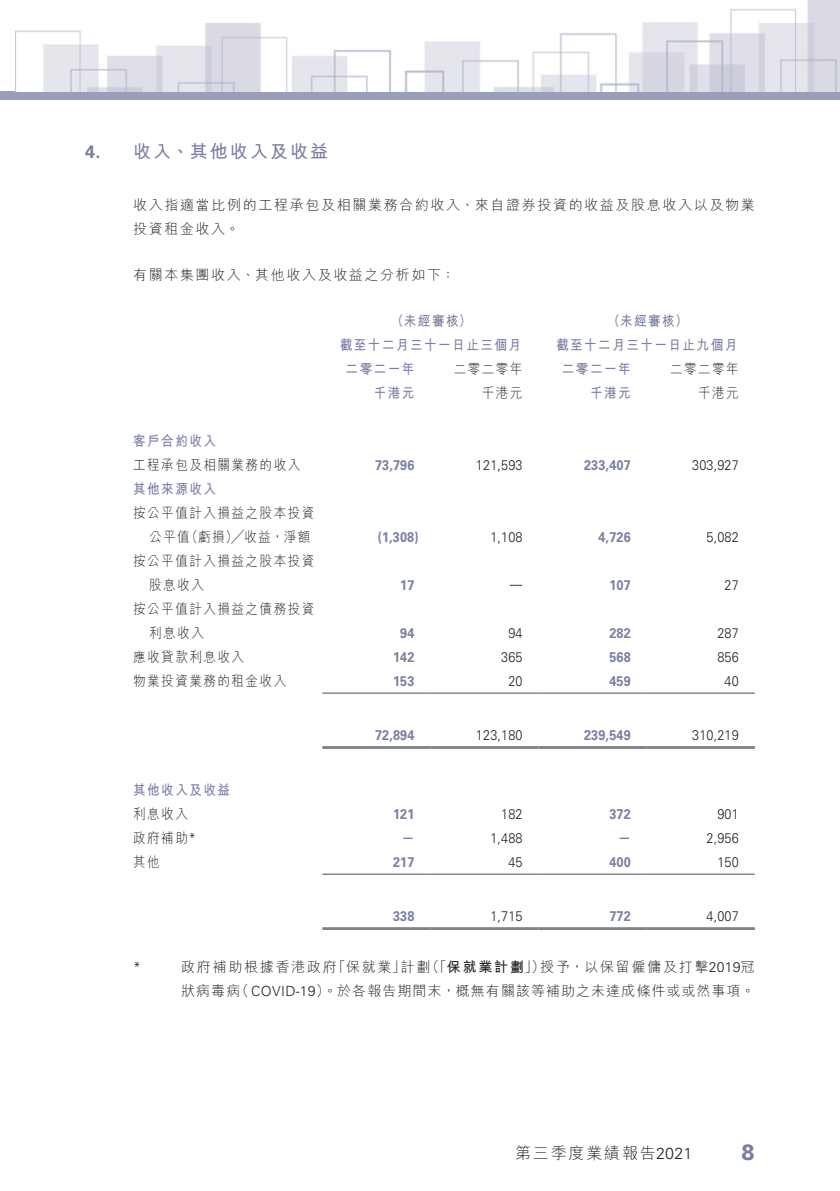
<style>
.page{position:relative;width:840px;height:1191px;background:#fff}
.page>*{position:absolute;margin:0;border:0;box-sizing:border-box;transform-origin:0 0}
.t1{font:900 22px "Univers LT Std";color:#797fa3;scale:.9 1}
._17_H1__Note{font:700 18px "M Hei HK";letter-spacing:.115em;color:#797fa3}
._17_H1__Note-2{font:700 18px "Univers LT Std";color:#797fa3}
.t2{font:300 16px "M Hei HK";letter-spacing:.115em;color:#231f20}
._29_Table_Stub__Note{font:300 14px "M Hei HK";letter-spacing:.115em;color:#231f20;scale:.9 1}
._02_Note_Text{font:300 14px "Univers LT Std";letter-spacing:.015em;color:#231f20;scale:.9 1}
._02_Note_Text-2{font:700 14px "Univers LT Std";letter-spacing:.015em;color:#797fa3;scale:.9 1}
._26___P2__Note{font:300 14px/24px "M Hei HK";letter-spacing:.115em;color:#231f20}
._02_Note_Text-3{font:700 14px "M Hei HK";letter-spacing:.115em;color:#797fa3;scale:.9 1}
._22____IN2__Note{font:300 14px "M Hei HK";letter-spacing:.075em;color:#231f20}
._22____IN2__Note-2{font:300 14px "M Hei HK";letter-spacing:.125em;color:#231f20}
._29_Table_Stub__Note-2{font:700 14px "M Hei HK";letter-spacing:.115em;color:#797fa3;scale:.9 1}
._02_Note_Text-4{font:300 14px "M Hei HK";letter-spacing:.115em;color:#231f20;scale:.9 1}
._22____IN2__Note-3{font:700 14px "M Hei HK";letter-spacing:.125em;color:#231f20}
._22____IN2__Note-4{font:300 14px "Univers LT Std";color:#231f20}
.s1{font-family:"Univers LT Std"}
.s2{font-weight:300}
</style>
<div class="page">
<div style="left:0;top:91px;width:839px;height:8px;background:#9b9eb9"></div>
<img style="left:15px;top:0;width:824px;height:91px">
<hr style="left:322px;top:692px;width:108px;height:2px;background:#808285">
<hr style="left:430px;top:692px;width:108px;height:2px;background:#808285">
<hr style="left:538px;top:692px;width:108px;height:2px;background:#808285">
<hr style="left:646px;top:692px;width:108px;height:2px;background:#808285">
<hr style="left:322px;top:746px;width:108px;height:3px;background:#808285">
<hr style="left:430px;top:746px;width:108px;height:3px;background:#808285">
<hr style="left:538px;top:746px;width:108px;height:3px;background:#808285">
<hr style="left:646px;top:746px;width:108px;height:3px;background:#808285">
<hr style="left:322px;top:873px;width:108px;height:2px;background:#808285">
<hr style="left:430px;top:873px;width:108px;height:2px;background:#808285">
<hr style="left:538px;top:873px;width:108px;height:2px;background:#808285">
<hr style="left:646px;top:873px;width:108px;height:2px;background:#808285">
<hr style="left:322px;top:927px;width:108px;height:3px;background:#808285">
<hr style="left:430px;top:927px;width:108px;height:3px;background:#808285">
<hr style="left:538px;top:927px;width:108px;height:3px;background:#808285">
<hr style="left:646px;top:927px;width:108px;height:3px;background:#808285">
<p class="_17_H1__Note-2" style="left:85px;top:141px;width:17px">4.</p>
<p class="_17_H1__Note" style="left:133px;top:138px;width:196px">收入、其他收入及收益</p>
<p class="_26___P2__Note" style="left:133px;top:192px;width:623px">收入指適當比例的工程承包及相關業務合約收入、來自證券投資的收益及股息收入以及物業投資租金收入。</p>
<p class="_26___P2__Note" style="left:133px;top:262px;width:323px">有關本集團收入、其他收入及收益之分析如下：</p>
<p class="_02_Note_Text-3" style="left:607px;top:310px;width:91px">（未經審核(</p>
<p class="_02_Note_Text-3" style="left:391px;top:310px;width:91px">（未經審核）</p>
<p class="_02_Note_Text-3" style="left:340px;top:334px;width:203px">截至十二月三十一日止三個月</p>
<p class="_02_Note_Text-3" style="left:556px;top:334px;width:203px">截至十二月三十一日止九個月</p>
<p class="_02_Note_Text-3" style="left:345px;top:358px;width:78px">二零二一年</p>
<p class="_02_Note_Text-4" style="left:453px;top:359px;width:78px">二零二零年</p>
<p class="_02_Note_Text-3" style="left:561px;top:358px;width:78px">二零二一年</p>
<p class="_02_Note_Text-4" style="left:669px;top:359px;width:78px">二零二零年</p>
<p class="_02_Note_Text-3" style="left:373px;top:382px;width:47px">千港元</p>
<p class="_02_Note_Text-4" style="left:481px;top:383px;width:47px">千港元</p>
<p class="_02_Note_Text-3" style="left:589px;top:382px;width:47px">千港元</p>
<p class="_02_Note_Text-4" style="left:697px;top:383px;width:47px">千港元</p>
<p class="_29_Table_Stub__Note-2" style="left:133px;top:430px;width:93px">客戶合約收入</p>
<p class="_29_Table_Stub__Note" style="left:133px;top:455px;width:187px">工程承包及相關業務的收入</p>
<p class="_29_Table_Stub__Note-2" style="left:133px;top:478px;width:93px">其他來源收入</p>
<p class="_29_Table_Stub__Note" style="left:133px;top:503px;width:203px">按公平值計入損益之股本投資</p>
<p class="_02_Note_Text-2" style="left:375px;top:457px;width:45px">73,796</p>
<p class="_02_Note_Text" style="left:475px;top:456px;width:53px">121,593</p>
<p class="_02_Note_Text-2" style="left:583px;top:457px;width:53px">233,407</p>
<p class="_02_Note_Text" style="left:691px;top:456px;width:53px">303,927</p>
<p class="_29_Table_Stub__Note" style="left:185px;top:527px;width:140px">（虧損）╱收益，淨額</p>
<p class="_29_Table_Stub__Note" style="left:149px;top:527px;width:47px">公平值</p>
<p class="_29_Table_Stub__Note" style="left:133px;top:551px;width:203px">按公平值計入損益之股本投資</p>
<p class="_02_Note_Text-2" style="left:377px;top:529px;width:47px">)1,308(</p>
<p class="_02_Note_Text" style="left:490px;top:528px;width:37px">1,108</p>
<p class="_02_Note_Text-2" style="left:598px;top:529px;width:37px">4,726</p>
<p class="_02_Note_Text" style="left:706px;top:528px;width:37px">5,082</p>
<p class="_29_Table_Stub__Note" style="left:149px;top:575px;width:62px">股息收入</p>
<p class="_29_Table_Stub__Note" style="left:133px;top:599px;width:203px">按公平值計入損益之債務投資</p>
<p class="_02_Note_Text-2" style="left:400px;top:577px;width:17px">17</p>
<p class="_02_Note_Text" style="left:509px;top:575px;width:16px">—</p>
<p class="_02_Note_Text-2" style="left:609px;top:577px;width:25px">107</p>
<p class="_02_Note_Text" style="left:724px;top:576px;width:17px">27</p>
<p class="_29_Table_Stub__Note" style="left:149px;top:623px;width:62px">利息收入</p>
<p class="_02_Note_Text-2" style="left:400px;top:625px;width:17px">94</p>
<p class="_02_Note_Text" style="left:508px;top:624px;width:17px">94</p>
<p class="_02_Note_Text-2" style="left:609px;top:625px;width:25px">282</p>
<p class="_02_Note_Text" style="left:717px;top:624px;width:25px">287</p>
<p class="_29_Table_Stub__Note" style="left:133px;top:647px;width:125px">應收貸款利息收入</p>
<p class="_02_Note_Text-2" style="left:393px;top:649px;width:25px">142</p>
<p class="_02_Note_Text" style="left:501px;top:648px;width:25px">365</p>
<p class="_02_Note_Text-2" style="left:609px;top:649px;width:25px">568</p>
<p class="_02_Note_Text" style="left:717px;top:648px;width:25px">856</p>
<p class="_29_Table_Stub__Note" style="left:133px;top:671px;width:171px">物業投資業務的租金收入</p>
<p class="_02_Note_Text-2" style="left:393px;top:673px;width:25px">153</p>
<p class="_02_Note_Text" style="left:508px;top:672px;width:17px">20</p>
<p class="_02_Note_Text-2" style="left:609px;top:673px;width:25px">459</p>
<p class="_02_Note_Text" style="left:724px;top:672px;width:17px">40</p>
<p class="_02_Note_Text-2" style="left:375px;top:727px;width:45px">72,894</p>
<p class="_02_Note_Text" style="left:475px;top:726px;width:53px">123,180</p>
<p class="_02_Note_Text-2" style="left:583px;top:727px;width:53px">239,549</p>
<p class="_02_Note_Text" style="left:691px;top:726px;width:53px">310,219</p>
<p class="_29_Table_Stub__Note-2" style="left:133px;top:780px;width:109px">其他收入及收益</p>
<p class="_29_Table_Stub__Note" style="left:133px;top:804px;width:62px">利息收入</p>
<p class="_02_Note_Text-2" style="left:393px;top:806px;width:25px">121</p>
<p class="_02_Note_Text" style="left:501px;top:805px;width:25px">182</p>
<p class="_02_Note_Text-2" style="left:609px;top:806px;width:25px">372</p>
<p class="_02_Note_Text" style="left:717px;top:805px;width:25px">901</p>
<p class="_29_Table_Stub__Note" style="left:133px;top:828px;width:71px">政府補助<span class="s1">*</span></p>
<p class="_02_Note_Text-2" style="left:401px;top:828px;width:16px">—</p>
<p class="_02_Note_Text" style="left:490px;top:829px;width:37px">1,488</p>
<p class="_02_Note_Text-2" style="left:617px;top:828px;width:15px">—</p>
<p class="_02_Note_Text" style="left:706px;top:829px;width:37px">2,956</p>
<p class="_29_Table_Stub__Note" style="left:133px;top:852px;width:31px">其他</p>
<p class="_02_Note_Text-2" style="left:393px;top:854px;width:25px">217</p>
<p class="_02_Note_Text" style="left:508px;top:853px;width:17px">45</p>
<p class="_02_Note_Text-2" style="left:609px;top:854px;width:25px">400</p>
<p class="_02_Note_Text" style="left:717px;top:853px;width:25px">150</p>
<p class="_02_Note_Text-2" style="left:393px;top:908px;width:25px">338</p>
<p class="_02_Note_Text" style="left:490px;top:907px;width:37px">1,715</p>
<p class="_02_Note_Text-2" style="left:609px;top:908px;width:25px">772</p>
<p class="_02_Note_Text" style="left:706px;top:907px;width:37px">4,007</p>
<p class="_22____IN2__Note-4" style="left:133px;top:959px;width:9px">*</p>
<p class="_22____IN2__Note-2" style="left:540px;top:957px;width:216px">授予，以保留僱傭及打擊<span class="s1">2019</span>冠</p>
<p class="_22____IN2__Note-3" style="left:425px;top:957px;width:121px"><span class="s2">（「</span>保就業計劃<span class="s2">」）</span></p>
<p class="_22____IN2__Note" style="left:400px;top:957px;width:31px">計劃</p>
<p class="_22____IN2__Note" style="left:331px;top:957px;width:75px">「保就業」</p>
<p class="_22____IN2__Note-2" style="left:181px;top:957px;width:157px">政府補助根據香港政府</p>
<p class="_22____IN2__Note" style="left:181px;top:981px;width:61px">狀病毒病</p>
<p class="_22____IN2__Note" style="left:235px;top:981px;width:520px">（<span class="s1">COVID-19</span>）。於各報告期間末，概無有關該等補助之未達成條件或或然事項。</p>
<p class="t2" style="left:514px;top:1142px;width:179px">第三季度業績報告<span class="s1">2021</span></p>
<h1 class="t1" style="left:741px;top:1137px;width:16px">8</h1>
</div>
